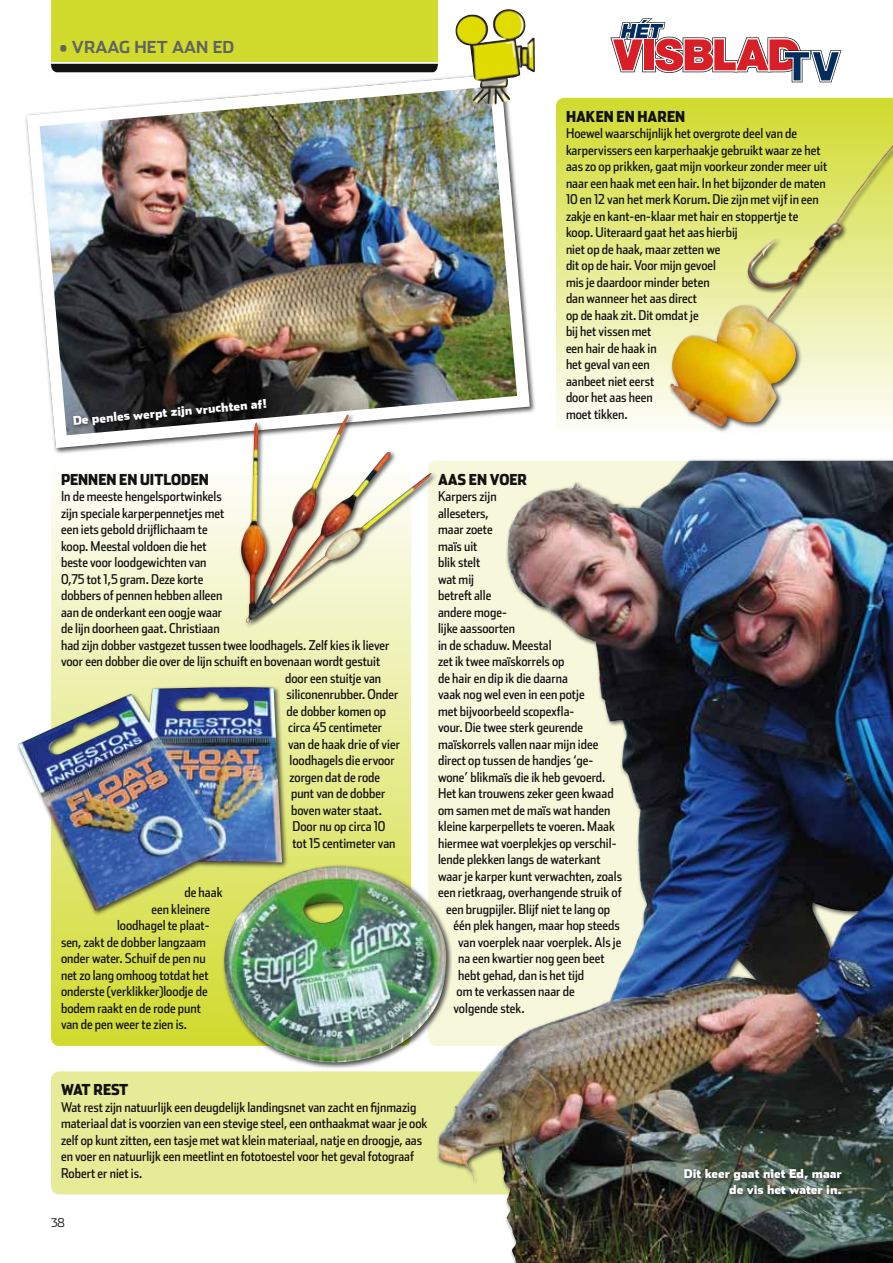
<style>
.page{position:relative;width:893px;height:1263px;background:#fff}
.page>*{position:absolute;margin:0;border:0;box-sizing:border-box;transform-origin:0 0}
.t1{font:700 16.5px "Stainless";color:#606362}
.t2{font:900 15px "Stainless Cond";color:#121212}
.t3{font:13.5px/16.5px "Stainless Cond";color:#121212}
.t4{font:900 12px/16.5px "Stainless";color:#fff;text-align:right}
.t5{font:300 12px "Stainless";color:#121212}
</style>
<div class="page">
<img style="left:25px;top:68px;width:510px;height:386px">
<img style="left:480px;top:9px;width:28px;height:34px">
<div style="left:51px;top:0;width:387px;height:62px;background:#d1db2d"></div>
<div style="left:51px;top:64px;width:387px;height:8px;background:#121212"></div>
<svg style="left:610px;top:18px;width:231px;height:64px"></svg>
<div style="left:51px;top:1071px;width:488px;height:123px;background:#e6eb97;border-radius:9px"></div>
<svg style="left:556px;top:98px;width:337px;height:323px;background:#e3e981"></svg>
<div style="left:436px;top:458px;width:457px;height:805px;background:#121212;opacity:.75"></div>
<img style="left:437px;top:461px;width:251px;height:720px">
<div style="left:682px;top:1166px;width:166px;height:35px;background:#121212;opacity:.75"></div>
<div style="left:70px;top:397px;width:202px;height:35px;background:#121212;opacity:.75"></div>
<div style="left:668px;top:128px;width:225px;height:305px;background:#121212;opacity:.75"></div>
<img style="left:669px;top:144px;width:224px;height:283px">
<div style="left:51px;top:461px;width:360px;height:585px;background:linear-gradient(to bottom,#fefefd,#d1db2d);border-radius:9px"></div>
<div style="left:239px;top:412px;width:199px;height:217px;background:#121212;opacity:.75"></div>
<img style="left:236px;top:414px;width:196px;height:210px">
<div style="left:16px;top:685px;width:272px;height:231px;background:#121212;opacity:.75"></div>
<img style="left:18px;top:687px;width:264px;height:223px">
<div style="left:222px;top:864px;width:230px;height:205px;background:#121212;opacity:.75"></div>
<img style="left:222px;top:866px;width:227px;height:201px">
<p class="t1" style="left:60px;top:37px;width:26px">• VRAA</p>
<p class="t1" style="left:119px;top:37px;width:28px">G HET</p>
<p class="t1" style="left:172px;top:37px;width:13px">AAN</p>
<p class="t1" style="left:213px;top:37px;width:11px">ED</p>
<p class="t4" style="left:72px;top:412px;width:196px;rotate:-5deg">De penles werpt zijn vruchten af!</p>
<p class="t2" style="left:61px;top:470px;width:149px">PENNEN EN UITLODEN</p>
<p class="t3" style="left:61px;top:488px;width:162px">In de meeste hengelsportwinkels</p>
<p class="t3" style="left:61px;top:504px;width:165px">zijn speciale karperpennetjes met</p>
<p class="t3" style="left:61px;top:521px;width:148px">een iets gebold drijflichaam te</p>
<p class="t3" style="left:61px;top:537px;width:147px">koop. Meestal voldoen die het</p>
<p class="t3" style="left:61px;top:554px;width:147px">beste voor loodgewichten van</p>
<p class="t3" style="left:61px;top:570px;width:144px">0,75 tot 1,5 gram. Deze korte</p>
<p class="t3" style="left:61px;top:587px;width:163px">dobbers of pennen hebben alleen</p>
<p class="t3" style="left:61px;top:603px;width:163px">aan de onderkant een oogje waar</p>
<p class="t3" style="left:61px;top:620px;width:160px">de lijn doorheen gaat. Christiaan</p>
<p class="t3" style="left:61px;top:636px;width:330px">had zijn dobber vastgezet tussen twee loodhagels. Zelf kies ik liever</p>
<p class="t3" style="left:61px;top:653px;width:321px">voor een dobber die over de lijn schuift en bovenaan wordt gestuit</p>
<p class="t3" style="left:285px;top:669px;width:98px">door een stuitje van</p>
<p class="t3" style="left:287px;top:686px;width:114px">siliconenrubber. Onder</p>
<p class="t3" style="left:287px;top:702px;width:101px">de dobber komen op</p>
<p class="t3" style="left:288px;top:719px;width:96px">circa 45 centimeter</p>
<p class="t3" style="left:288px;top:735px;width:114px">van de haak drie of vier</p>
<p class="t3" style="left:290px;top:752px;width:107px">loodhagels die ervoor</p>
<p class="t3" style="left:290px;top:768px;width:92px">zorgen dat de rode</p>
<p class="t3" style="left:291px;top:785px;width:96px">punt van de dobber</p>
<p class="t3" style="left:291px;top:801px;width:92px">boven water staat.</p>
<p class="t3" style="left:293px;top:818px;width:94px">Door nu op circa 10</p>
<p class="t3" style="left:293px;top:834px;width:105px">tot 15 centimeter van</p>
<p class="t3" style="left:185px;top:884px;width:39px">de haak</p>
<p class="t3" style="left:152px;top:900px;width:60px">een kleinere</p>
<p class="t3" style="left:117px;top:917px;width:94px">loodhagel te plaat-</p>
<p class="t3" style="left:61px;top:933px;width:147px">sen, zakt de dobber langzaam</p>
<p class="t3" style="left:61px;top:950px;width:146px">onder water. Schuif de pen nu</p>
<p class="t3" style="left:61px;top:966px;width:149px">net zo lang omhoog totdat het</p>
<p class="t3" style="left:61px;top:983px;width:148px">onderste (verklikker)loodje de</p>
<p class="t3" style="left:61px;top:999px;width:141px">bodem raakt en de rode punt</p>
<p class="t3" style="left:61px;top:1016px;width:128px">van de pen weer te zien is.</p>
<p class="t2" style="left:566px;top:107px;width:121px">HAKEN EN HAREN</p>
<p class="t3" style="left:566px;top:125px;width:263px">Hoewel waarschijnlijk het overgrote deel van de karpervissers een karperhaakje gebruikt waar ze het aas zo op prikken, gaat mijn voorkeur zonder meer uit naar een haak met een hair. In het bijzonder de maten<br>10 en 12 van het merk Korum. Die zijn met vijf in een zakje en kant-en-klaar met hair en stoppertje te koop. Uiteraard gaat het aas hierbij<br>niet op de haak, maar zetten we<br>dit op de hair. Voor mijn gevoel<br>mis je daardoor minder beten<br>dan wanneer het aas direct<br>op de haak zit. Dit omdat je<br>bij het vissen met<br>een hair de haak in<br>het geval van een<br>aanbeet niet eerst<br>door het aas heen<br>moet tikken.</p>
<p class="t2" style="left:438px;top:470px;width:91px">AAS EN VOER</p>
<p class="t3" style="left:438px;top:488px;width:60px">Karpers zijn</p>
<p class="t3" style="left:438px;top:504px;width:52px">alleseters,</p>
<p class="t3" style="left:438px;top:521px;width:56px">maar zoete</p>
<p class="t3" style="left:438px;top:537px;width:41px">maïs uit</p>
<p class="t3" style="left:438px;top:554px;width:44px">blik stelt</p>
<p class="t3" style="left:438px;top:570px;width:38px">wat mij</p>
<p class="t3" style="left:438px;top:587px;width:55px">betreft alle</p>
<p class="t3" style="left:438px;top:603px;width:70px">andere moge-</p>
<p class="t3" style="left:438px;top:620px;width:79px">lijke aassoorten</p>
<p class="t3" style="left:438px;top:636px;width:115px">in de schaduw. Meestal</p>
<p class="t3" style="left:438px;top:653px;width:128px">zet ik twee maïskorrels op</p>
<p class="t3" style="left:438px;top:669px;width:131px">de hair en dip ik die daarna</p>
<p class="t3" style="left:438px;top:686px;width:148px">vaak nog wel even in een potje</p>
<p class="t3" style="left:438px;top:702px;width:138px">met bijvoorbeeld scopexfla-</p>
<p class="t3" style="left:438px;top:719px;width:147px">vour. Die twee sterk geurende</p>
<p class="t3" style="left:438px;top:735px;width:162px">maïskorrels vallen naar mijn idee</p>
<p class="t3" style="left:438px;top:752px;width:157px">direct op tussen de handjes ‘ge-</p>
<p class="t3" style="left:438px;top:768px;width:169px">wone’ blikmaïs die ik heb gevoerd.</p>
<p class="t3" style="left:438px;top:785px;width:177px">Het kan trouwens zeker geen kwaad</p>
<p class="t3" style="left:438px;top:801px;width:174px">om samen met de maïs wat handen</p>
<p class="t3" style="left:438px;top:818px;width:178px">kleine karperpellets te voeren. Maak</p>
<p class="t3" style="left:438px;top:834px;width:180px">hiermee wat voerplekjes op verschil-</p>
<p class="t3" style="left:438px;top:851px;width:164px">lende plekken langs de waterkant</p>
<p class="t3" style="left:438px;top:867px;width:185px">waar je karper kunt verwachten, zoals</p>
<p class="t3" style="left:438px;top:884px;width:185px">een rietkraag, overhangende struik of</p>
<p class="t3" style="left:446px;top:900px;width:166px">een brugpijler. Blijf niet te lang op</p>
<p class="t3" style="left:454px;top:917px;width:168px">één plek hangen, maar hop steeds</p>
<p class="t3" style="left:458px;top:933px;width:165px">van voerplek naar voerplek. Als je</p>
<p class="t3" style="left:458px;top:950px;width:148px">na een kwartier nog geen beet</p>
<p class="t3" style="left:458px;top:966px;width:128px">hebt gehad, dan is het tijd</p>
<p class="t3" style="left:457px;top:983px;width:120px">om te verkassen naar de</p>
<p class="t3" style="left:454px;top:999px;width:73px">volgende stek.</p>
<p class="t2" style="left:61px;top:1081px;width:69px">WAT REST</p>
<p class="t3" style="left:61px;top:1098px;width:368px">Wat rest zijn natuurlijk een deugdelijk landingsnet van zacht en fijnmazig materiaal dat is voorzien van een stevige steel, een onthaakmat waar je ook zelf op kunt zitten, een tasje met wat klein materiaal, natje en droogje, aas en voer en natuurlijk een meetlint en fototoestel voor het geval fotograaf Robert er niet is.</p>
<p class="t5" style="left:51px;top:1216px;width:15px">38</p>
<p class="t4" style="left:684px;top:1165px;width:160px">Dit keer gaat niet Ed, maar de vis het water in.</p>
</div>
